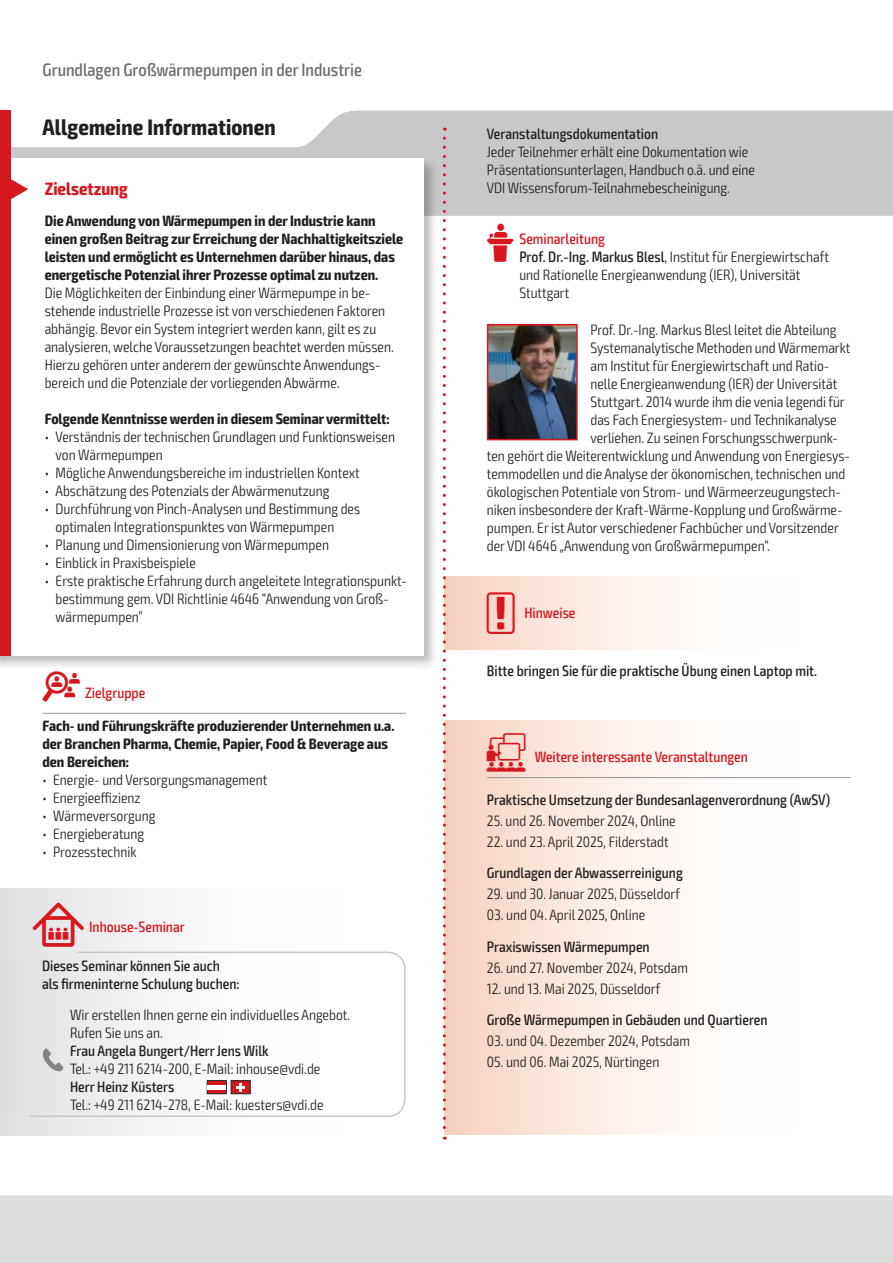
<style>
.page{position:relative;width:893px;height:1263px;background:#fff}
.page>*{position:absolute;margin:0;border:0;box-sizing:border-box;transform-origin:0 0}
.t1{font:700 condensed 22.5px "Exo 2";letter-spacing:.005em;color:#231f20}
.t2{font:500 condensed 18px "Exo 2";color:#6c6d70}
.t3{font:700 condensed 18px "Exo 2";color:#d7171f}
.t4{font:300 condensed 15px/18px "Exo 2";color:#231f20}
.t5{font:700 condensed 15px/18px "Exo 2";color:#231f20}
.t6{font:500 condensed 15px/18px "Exo 2";color:#231f20}
.t7{font:500 condensed 15px "Exo 2";color:#d7171f}
.s1{font-family:"VDI Iconset S4 A Regular";font-weight:400;font-stretch:normal;color:#d7171f}
.s2{font-weight:500;color:#d7171f}
.s3{font-weight:500}
.s4{font-family:"VDI Iconset S4 A Regular";font-weight:400;font-stretch:normal;font-size:19.5px}
.s5{font-family:"VDI Iconset S4 A Regular";font-weight:400;font-stretch:normal}
.s6{font-family:"VDI Iconset S4 A Regular";font-weight:400;font-stretch:normal;font-size:15.45px}
</style>
<div class="page">
<div style="left:0;top:1195px;width:893px;height:68px;background:#dcdddf"></div>
<svg style="left:11px;top:111px;width:881px;height:105px;fill:#c7c8ca"></svg>
<hr style="left:892px;top:111px;width:1px;height:105px;background:#d7171f">
<div style="left:0;top:111px;width:11px;height:63px;background:#d7171f"></div>
<div style="left:0;top:155px;width:439px;height:516px;background:#231f20;opacity:.3"></div>
<div style="left:0;top:158px;width:424px;height:498px;background:#fff"></div>
<div style="left:0;top:158px;width:10px;height:498px;background:#d7171f"></div>
<svg style="left:10px;top:178px;width:18px;height:22px"></svg>
<hr style="left:42px;top:713px;width:364px;height:1px;background:#939598">
<div style="left:444px;top:720px;width:406px;height:414px;background:linear-gradient(to right,#f8d8c9,#fff)"></div>
<hr style="left:487px;top:777px;width:363px;height:1px;background:#939598">
<div style="left:444px;top:576px;width:406px;height:74px;background:linear-gradient(to right,#f9d8c9,#fff)"></div>
<div style="left:0;top:889px;width:406px;height:247px;background:linear-gradient(to right,#e5e5e7,#fff)"></div>
<svg style="left:29px;top:951px;width:377px;height:167px"></svg>
<div style="left:0;top:960px;width:382px;height:153px;background:linear-gradient(to right,#e2e3e5,#fff)"></div>
<svg style="left:207px;top:1080px;width:44px;height:14px"></svg>
<hr style="left:207px;top:1085px;width:19px;height:4px;background:#fff">
<svg style="left:43px;top:1048px;width:21px;height:24px"></svg>
<img style="left:490px;top:327px;width:85px;height:110px">
<div style="left:487px;top:324px;width:91px;height:116px;border:2px solid #d7171f"></div>
<svg style="left:443px;top:138px;width:3px;height:1002px"></svg>
<p class="t2" style="left:43px;top:59px;width:321px">Grundlagen Großwärmepumpen in der Industrie</p>
<h1 class="t1" style="left:43px;top:113px;width:235px">Allgemeine Informationen</h1>
<p class="t6" style="left:487px;top:125px;width:173px">Veranstaltungsdokumentation</p>
<p class="t4" style="left:487px;top:143px;width:270px">Jeder Teilnehmer erhält eine Dokumentation wie<br>Präsentationsunterlagen, Handbuch o.ä. und eine<br>VDI Wissensforum-Teilnahmebescheinigung.</p>
<p class="t5" style="left:45px;top:212px;width:360px">Die Anwendung von Wärmepumpen in der Industrie kann einen großen Beitrag zur Erreichung der Nachhaltigkeitsziele leisten und ermöglicht es Unternehmen darüber hinaus, das energetische Potenzial ihrer Prozesse optimal zu nutzen.</p>
<p class="t4" style="left:45px;top:284px;width:351px">Die Möglichkeiten der Einbindung einer Wärmepumpe in be&shy;stehende industrielle Prozesse ist von verschiedenen Faktoren abhängig. Bevor ein System integriert werden kann, gilt es zu analysieren, welche Voraussetzungen beachtet werden müssen.<br>Hierzu gehören unter anderem der gewünschte Anwendungs&shy;bereich und die Potenziale der vorliegenden Abwärme.</p>
<p class="t5" style="left:45px;top:410px;width:346px">Folgende Kenntnisse werden in diesem Seminar vermittelt:</p>
<p class="t4" style="left:56px;top:428px;width:341px;text-indent:-11px">• Verständnis der technischen Grundlagen und Funktionsweisen von Wärmepumpen</p>
<p class="t4" style="left:45px;top:464px;width:316px">• Mögliche Anwendungsbereiche im industriellen Kontext</p>
<p class="t4" style="left:45px;top:482px;width:286px">• Abschätzung des Potenzials der Abwärmenutzung</p>
<p class="t4" style="left:56px;top:500px;width:306px;text-indent:-11px">• Durchführung von Pinch-Analysen und Bestimmung des optimalen Integrationspunktes von Wärmepumpen</p>
<p class="t4" style="left:45px;top:536px;width:286px">• Planung und Dimensionierung von Wärmepumpen</p>
<p class="t4" style="left:45px;top:554px;width:152px">• Einblick in Praxisbeispiele</p>
<p class="t4" style="left:56px;top:572px;width:353px;text-indent:-11px">• Erste praktische Erfahrung durch angeleitete Integrationspunkt&shy;bestimmung gem. VDI Richtlinie 4646 “Anwendung von Groß&shy;wärmepumpen”</p>
<p class="t3" style="left:45px;top:178px;width:85px">Zielsetzung</p>
<p class="t4" style="left:519px;top:230px;width:311px;text-indent:-33px"><span class="s1">L</span> <span class="s2">Seminarleitung<br></span><span class="s3">Prof. Dr.-Ing. Markus Blesl</span>, Institut für Energiewirtschaft und Rationelle Energieanwendung (IER), Universität Stuttgart</p>
<p class="t4" style="left:590px;top:321px;width:248px">Prof. Dr.-Ing. Markus Blesl leitet die Abteilung</p>
<p class="t4" style="left:590px;top:339px;width:261px">Systemanalytische Methoden und Wärmemarkt</p>
<p class="t4" style="left:590px;top:357px;width:240px">am Institut für Energiewirtschaft und Ratio-</p>
<p class="t4" style="left:590px;top:375px;width:248px">nelle Energieanwendung (IER) der Universität</p>
<p class="t4" style="left:590px;top:393px;width:256px">Stuttgart. 2014 wurde ihm die venia legendi für</p>
<p class="t4" style="left:590px;top:411px;width:248px">das Fach Energiesystem- und Technikanalyse</p>
<p class="t4" style="left:590px;top:429px;width:249px">verliehen. Zu seinen Forschungsschwerpunk-</p>
<p class="t4" style="left:487px;top:447px;width:365px">ten gehört die Weiterentwicklung und Anwendung von Energiesys-</p>
<p class="t4" style="left:487px;top:465px;width:360px">temmodellen und die Analyse der ökonomischen, technischen und</p>
<p class="t4" style="left:487px;top:483px;width:355px">ökologischen Potentiale von Strom- und Wärmeerzeugungstech-</p>
<p class="t4" style="left:487px;top:501px;width:357px">niken insbesondere der Kraft-Wärme-Kopplung und Großwärme-</p>
<p class="t4" style="left:487px;top:519px;width:353px">pumpen. Er ist Autor verschiedener Fachbücher und Vorsitzender</p>
<p class="t4" style="left:487px;top:537px;width:285px">der VDI 4646 „Anwendung von Großwärmepumpen“.</p>
<p class="t7" style="left:487px;top:604px;width:90px"><span class="s4">!</span> Hinweise</p>
<p class="t7" style="left:42px;top:684px;width:104px"><span class="s5">Z</span> Zielgruppe</p>
<p class="t5" style="left:43px;top:717px;width:353px">Fach- und Führungskräfte produzierender Unternehmen u.a. der Branchen Pharma, Chemie, Papier, Food &amp; Beverage aus den Bereichen:</p>
<p class="t4" style="left:43px;top:771px;width:226px">• Energie- und Versorgungsmanagement</p>
<p class="t4" style="left:43px;top:789px;width:100px">• Energieeffizienz</p>
<p class="t4" style="left:43px;top:807px;width:114px">• Wärmeversorgung</p>
<p class="t4" style="left:43px;top:825px;width:103px">• Energieberatung</p>
<p class="t4" style="left:43px;top:843px;width:95px">• Prozesstechnik</p>
<p class="t7" style="left:33px;top:918px;width:153px"><span class="s6">I</span> Inhouse-Seminar</p>
<p class="t6" style="left:42px;top:957px;width:199px">Dieses Seminar können Sie auch als firmeninterne Schulung buchen:</p>
<p class="t4" style="left:70px;top:1006px;width:282px">Wir erstellen Ihnen gerne ein individuelles Angebot.<br>Rufen Sie uns an.</p>
<p class="t6" style="left:70px;top:1042px;width:200px">Frau Angela Bungert/Herr Jens Wilk</p>
<p class="t4" style="left:70px;top:1060px;width:252px">Tel.: +49 211 6214-200, E-Mail: inhouse@vdi.de</p>
<p class="t6" style="left:70px;top:1078px;width:106px">Herr Heinz Küsters</p>
<p class="t4" style="left:70px;top:1096px;width:255px">Tel.: +49 211 6214-278, E-Mail: kuesters@vdi.de</p>
<p class="t6" style="left:487px;top:662px;width:332px">Bitte bringen Sie für die praktische Übung einen Laptop mit.</p>
<p class="t7" style="left:487px;top:748px;width:263px"><span class="s4">W</span> Weitere interessante Veranstaltungen</p>
<p class="t6" style="left:487px;top:791px;width:345px">Praktische Umsetzung der Bundesanlagenverordnung (AwSV)</p>
<p class="t4" style="left:487px;top:812px;width:190px">25. und 26. November 2024, Online</p>
<p class="t4" style="left:487px;top:833px;width:183px">22. und 23. April 2025, Filderstadt</p>
<p class="t6" style="left:487px;top:864px;width:198px">Grundlagen der Abwasserreinigung</p>
<p class="t4" style="left:487px;top:885px;width:194px">29. und 30. Januar 2025, Düsseldorf</p>
<p class="t4" style="left:487px;top:906px;width:160px">03. und 04. April 2025, Online</p>
<p class="t6" style="left:487px;top:938px;width:164px">Praxiswissen Wärmepumpen</p>
<p class="t4" style="left:487px;top:959px;width:203px">26. und 27. November 2024, Potsdam</p>
<p class="t4" style="left:487px;top:980px;width:175px">12. und 13. Mai 2025, Düsseldorf</p>
<p class="t6" style="left:487px;top:1011px;width:282px">Große Wärmepumpen in Gebäuden und Quartieren</p>
<p class="t4" style="left:487px;top:1032px;width:205px">03. und 04. Dezember 2024, Potsdam</p>
<p class="t4" style="left:487px;top:1053px;width:174px">05. und 06. Mai 2025, Nürtingen</p>
</div>
